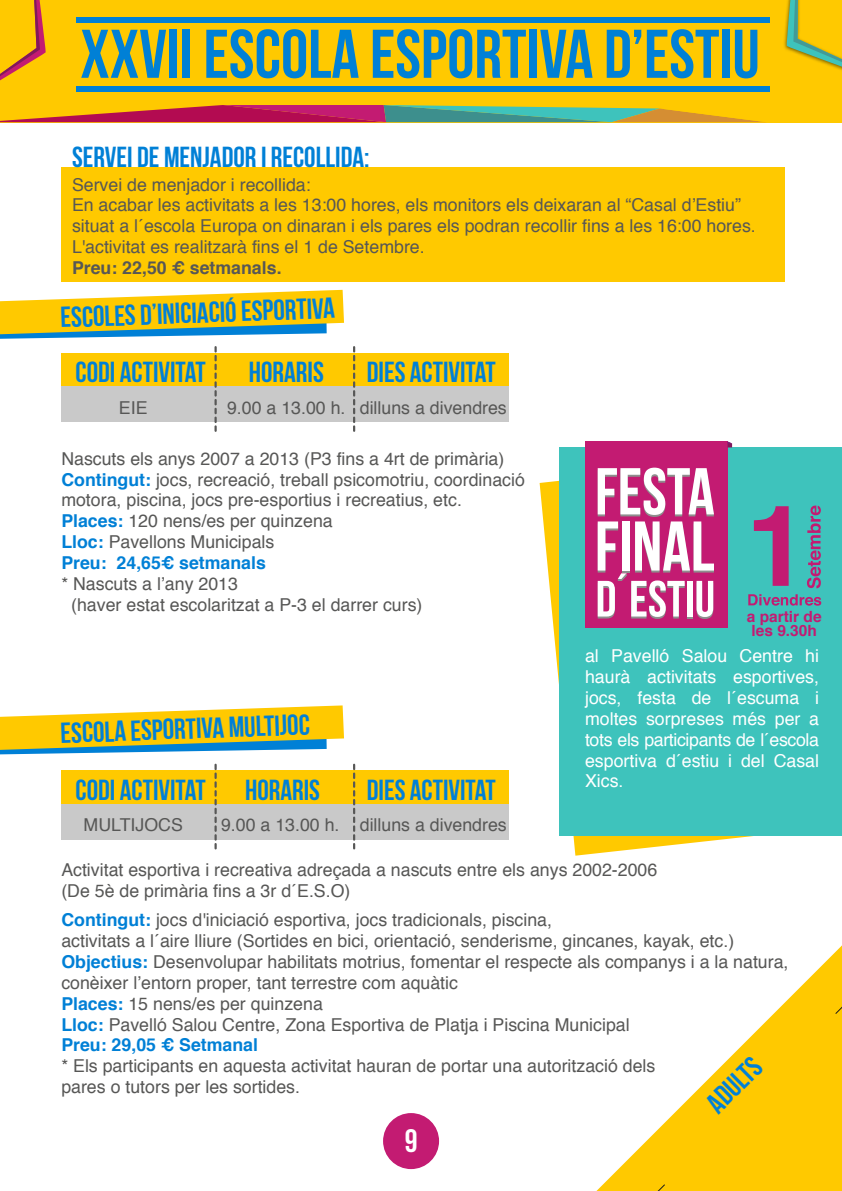
<style>
.page{position:relative;width:842px;height:1191px;background:#fff}
.page>*{position:absolute;margin:0;border:0;box-sizing:border-box;transform-origin:0 0}
.t1{font:700 112.4px "Helvetica";color:#c31b72}
.t2{font:700 68.6px "Bebas Neue";color:#0080d6}
.t3{font:700 32.4px "Bebas Neue";color:#fff}
.t4{font:700 28.8px "Bebas Neue";color:#0080d6}
.t5{font:17.8px/20.8px "Helvetica";color:#575756}
.t6{font:17.8px/20.8px "Helvetica";color:#fff;text-align:justify}
.t7{font:700 17.8px "Helvetica";color:#575756}
.t8{font:700 15.4px/14.6px "Helvetica";color:#c31b72;text-align:center}
.s1{font-weight:700;color:#0080d6}
</style>
<div class="page">
<svg style="left:540px;top:449px;width:213px;height:406px"></svg>
<div style="left:61px;top:167px;width:724px;height:114px;background:#ffc900"></div>
<svg style="left:0;top:290px;width:344px;height:49px"></svg>
<div style="left:383px;top:1113px;width:56px;height:56px;background:#c31b72;border-radius:50%"></div>
<svg style="left:596px;top:945px;width:246px;height:246px"></svg>
<div style="left:61px;top:353px;width:155px;height:33px;background:#ffc900"></div>
<div style="left:216px;top:353px;width:138px;height:33px;background:#ffc900"></div>
<div style="left:354px;top:353px;width:154px;height:33px;background:#ffc900"></div>
<div style="left:61px;top:386px;width:447px;height:36px;background:#c9c9c9"></div>
<svg style="left:214px;top:347px;width:3px;height:85px"></svg>
<svg style="left:353px;top:347px;width:2px;height:85px"></svg>
<svg style="left:0;top:705px;width:344px;height:49px"></svg>
<div style="left:61px;top:770px;width:155px;height:34px;background:#ffc900"></div>
<div style="left:216px;top:770px;width:138px;height:34px;background:#ffc900"></div>
<div style="left:354px;top:770px;width:154px;height:34px;background:#ffc900"></div>
<div style="left:61px;top:804px;width:447px;height:35px;background:#c9c9c9"></div>
<svg style="left:214px;top:764px;width:3px;height:85px"></svg>
<svg style="left:353px;top:764px;width:2px;height:85px"></svg>
<div style="left:560px;top:447px;width:282px;height:389px;background:#3ec3bc"></div>
<svg style="left:748px;top:594px;width:73px;height:11px"></svg>
<svg style="left:807px;top:505px;width:14px;height:83px"></svg>
<div style="left:585px;top:441px;width:142px;height:187px;background:#c31b72"></div>
<svg style="left:727px;top:441px;width:5px;height:6px"></svg>
<svg style="left:598px;top:467px;width:116px;height:152px"></svg>
<svg style="left:651px;top:1184px;width:14px;height:7px"></svg>
<svg style="left:835px;top:1000px;width:7px;height:14px"></svg>
<svg style="left:0;top:0;width:842px;height:122px;background:#dcb71e"></svg>
<h2 class="t2" style="left:80px;top:16px;width:681px">XXVII ESCOLA ESPORTIVA D’ESTIU</h2>
<h3 class="t4" style="left:72px;top:141px;width:299px">SERVEI DE MENJADOR I RECOLLIDA:</h3>
<p class="t5" style="left:72px;top:174px;width:685px">Servei de menjador i recollida:<br>En acabar les activitats a les 13:00 hores, els monitors els deixaran al “Casal d’Estiu” situat a l´escola Europa on dinaran i els pares els podran recollir fins a les 16:00 hores.<br>L'activitat es realitzarà fins el 1 de Setembre.</p>
<p class="t7" style="left:72px;top:253px;width:211px">Preu: 22,50 € setmanals.</p>
<h3 class="t4" style="left:60px;top:302px;width:276px;rotate:-2deg">ESCOLES D’INICIACIÓ ESPORTIVA</h3>
<h3 class="t4" style="left:76px;top:356px;width:132px">CODI ACTIVITAT</h3>
<h3 class="t4" style="left:249px;top:356px;width:76px">HORARIS</h3>
<h3 class="t4" style="left:367px;top:356px;width:130px">DIES ACTIVITAT</h3>
<p class="t5" style="left:119px;top:397px;width:30px">EIE</p>
<p class="t5" style="left:227px;top:397px;width:281px">9.00 a 13.00 h. dilluns a divendres</p>
<p class="t5" style="left:61px;top:448px;width:465px">Nascuts els anys 2007 a 2013 (P3 fins a 4rt de primària)<br><span class="s1">Contingut:</span> jocs, recreació, treball psicomotriu, coordinació motora, piscina, jocs pre-esportius i recreatius, etc.<br><span class="s1">Places:</span> 120 nens/es per quinzena<br><span class="s1">Lloc:</span> Pavellons Municipals<br><span class="s1">Preu: 24,65€ setmanals</span></p>
<p class="t5" style="left:71px;top:574px;width:353px;text-indent:-10px">* Nascuts a l’any 2013<br>(haver estat escolaritzat a P-3 el darrer curs)</p>
<h3 class="t4" style="left:60px;top:717px;width:251px;rotate:-2deg">ESCOLA ESPORTIVA MULTIJOC</h3>
<h3 class="t4" style="left:76px;top:774px;width:132px">CODI ACTIVITAT</h3>
<h3 class="t4" style="left:245px;top:774px;width:76px">HORARIS</h3>
<h3 class="t4" style="left:367px;top:774px;width:130px">DIES ACTIVITAT</h3>
<p class="t5" style="left:84px;top:815px;width:101px">MULTIJOCS</p>
<p class="t5" style="left:221px;top:815px;width:287px">9.00 a 13.00 h. dilluns a divendres</p>
<h1 class="t1" style="left:746px;top:455px;width:64px">1</h1>
<p class="t8" style="left:747px;top:609px;width:76px">a partir de les 9.30h</p>
<p class="t6" style="left:585px;top:646px;width:235px">al Pavelló Salou Centre hi haurà activitats esportives, jocs, festa de l´escuma i moltes sorpreses més per a tots els participants de l´escola esportiva d´estiu i del Casal Xics.</p>
<p class="t5" style="left:61px;top:860px;width:597px">Activitat esportiva i recreativa adreçada a nascuts entre els anys 2002-2006 (De 5è de primària fins a 3r d´E.S.O)</p>
<p class="t5" style="left:61px;top:910px;width:729px"><span class="s1">Contingut:</span> jocs d'iniciació esportiva, jocs tradicionals, piscina,<br>activitats a l´aire lliure (Sortides en bici, orientació, senderisme, gincanes, kayak, etc.)<br><span class="s1">Objectius:</span> Desenvolupar habilitats motrius, fomentar el respecte als companys i a la natura, conèixer l’entorn proper, tant terrestre com aquàtic<br><span class="s1">Places:</span> 15 nens/es per quinzena<br><span class="s1">Lloc:</span> Pavelló Salou Centre, Zona Esportiva de Platja i Piscina Municipal<br><span class="s1">Preu: 29,05 € Setmanal</span></p>
<p class="t5" style="left:61px;top:1056px;width:596px">* Els participants en aquesta activitat hauran de portar una autorització dels pares o tutors per les sortides.</p>
<h3 class="t4" style="left:700px;top:1096px;width:66px;rotate:-45deg">ADULTS</h3>
<h3 class="t3" style="left:405px;top:1122px;width:14px">9</h3>
</div>
